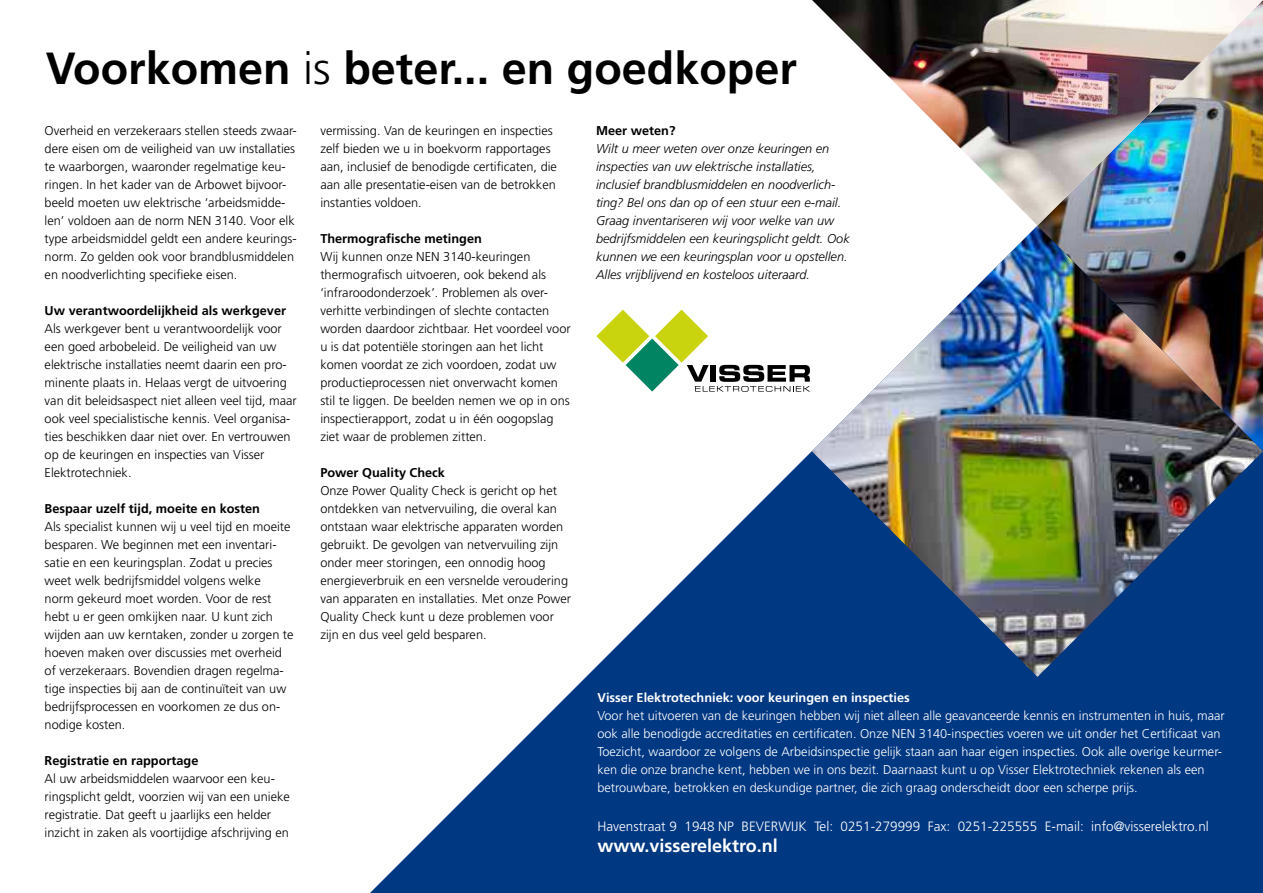
<style>
.page{position:relative;width:1263px;height:893px;background:#fff}
.page>*{position:absolute;margin:0;border:0;box-sizing:border-box;transform-origin:0 0}
.t1{font:700 45px "Frutiger";color:#000}
.t2{font:700 18px "Frutiger";color:#fff}
.t3{font:300 13.5px "Frutiger";color:#fff}
.t4{font:300 12.75px/18px "Frutiger";color:#000}
.t5{font:300 12.75px/18px "Frutiger";color:#fff}
.t6{font:italic 300 12.75px/18px "Frutiger";color:#000}
.t7{font:700 12.75px "Frutiger";color:#000}
.t8{font:700 12.75px "Frutiger";color:#fff}
.s1{font-weight:300}
</style>
<div class="page">
<img style="left:370px;top:0;width:893px;height:893px">
<svg style="left:596px;top:310px;width:214px;height:82px"></svg>
<h1 class="t1" style="left:46px;top:49px;width:753px">Voorkomen <span class="s1">is</span> beter... en goedkoper</h1>
<p class="t4" style="left:45px;top:123px;width:254px">Overheid en verzekeraars stellen steeds zwaar&shy;dere eisen om de veiligheid van uw installaties te waarborgen, waaronder regelmatige keu&shy;ringen. In het kader van de Arbowet bijvoor&shy;beeld moeten uw elektrische ‘arbeidsmidde&shy;len’ voldoen aan de norm NEN 3140. Voor elk type arbeidsmiddel geldt een andere keurings&shy;norm. Zo gelden ook voor brandblusmiddelen en noodverlichting specifieke eisen.</p>
<p class="t7" style="left:45px;top:305px;width:243px">Uw verantwoordelijkheid als werkgever</p>
<p class="t4" style="left:45px;top:321px;width:254px">Als werkgever bent u verantwoordelijk voor een goed arbobeleid. De veiligheid van uw elektrische installaties neemt daarin een pro&shy;minente plaats in. Helaas vergt de uitvoering van dit beleidsaspect niet alleen veel tijd, maar ook veel specialistische kennis. Veel organisa&shy;ties beschikken daar niet over. En vertrouwen op de keuringen en inspecties van Visser Elektrotechniek.</p>
<p class="t7" style="left:45px;top:503px;width:217px">Bespaar uzelf tijd, moeite en kosten</p>
<p class="t4" style="left:45px;top:519px;width:250px">Als specialist kunnen wij u veel tijd en moeite besparen. We beginnen met een inventari&shy;satie en een keuringsplan. Zodat u precies weet welk bedrijfsmiddel volgens welke<br>norm gekeurd moet worden. Voor de rest hebt u er geen omkijken naar. U kunt zich wijden aan uw kerntaken, zonder u zorgen te hoeven maken over discussies met overheid of verzekeraars. Bovendien dragen regelma&shy;tige inspecties bij aan de continuïteit van uw bedrijfsprocessen en voorkomen ze dus on&shy;nodige kosten.</p>
<p class="t7" style="left:45px;top:755px;width:155px">Registratie en rapportage</p>
<p class="t4" style="left:45px;top:771px;width:247px">Al uw arbeidsmiddelen waarvoor een keu&shy;ringsplicht geldt, voorzien wij van een unieke registratie. Dat geeft u jaarlijks een helder inzicht in zaken als voortijdige afschrijving en</p>
<p class="t4" style="left:320px;top:123px;width:238px">vermissing. Van de keuringen en inspecties zelf bieden we u in boekvorm rapportages aan, inclusief de benodigde certificaten, die aan alle presentatie-eisen van de betrokken instanties voldoen.</p>
<p class="t7" style="left:320px;top:233px;width:163px">Thermografische metingen</p>
<p class="t4" style="left:320px;top:249px;width:252px">Wij kunnen onze NEN 3140-keuringen thermografisch uitvoeren, ook bekend als ‘infraroodonderzoek’. Problemen als over&shy;verhitte verbindingen of slechte contacten worden daardoor zichtbaar. Het voordeel voor u is dat potentiële storingen aan het licht komen voordat ze zich voordoen, zodat uw productieprocessen niet onverwacht komen stil te liggen. De beelden nemen we op in ons inspectierapport, zodat u in één oogopslag ziet waar de problemen zitten.</p>
<p class="t7" style="left:320px;top:467px;width:126px">Power Quality Check</p>
<p class="t4" style="left:320px;top:483px;width:252px">Onze Power Quality Check is gericht op het ontdekken van netvervuiling, die overal kan ontstaan waar elektrische apparaten worden gebruikt. De gevolgen van netvervuiling zijn onder meer storingen, een onnodig hoog energieverbruik en een versnelde veroudering van apparaten en installaties. Met onze Power Quality Check kunt u deze problemen voor zijn en dus veel geld besparen.</p>
<p class="t7" style="left:596px;top:125px;width:81px">Meer weten?</p>
<p class="t6" style="left:596px;top:141px;width:255px">Wilt u meer weten over onze keuringen en inspecties van uw elektrische installaties, inclusief brandblusmiddelen en noodverlich&shy;ting? Bel ons dan op of een stuur een e-mail.<br>Graag inventariseren wij voor welke van uw bedrijfsmiddelen een keuringsplicht geldt. Ook kunnen we een keuringsplan voor u opstellen.<br>Alles vrijblijvend en kosteloos uiteraard.</p>
<p class="t8" style="left:597px;top:692px;width:314px">Visser Elektrotechniek: voor keuringen en inspecties</p>
<p class="t5" style="left:597px;top:707px;width:629px">Voor het uitvoeren van de keuringen hebben wij niet alleen alle geavanceerde kennis en instrumenten in huis, maar ook alle benodigde accreditaties en certificaten. Onze NEN 3140-inspecties voeren we uit onder het Certificaat van Toezicht, waardoor ze volgens de Arbeidsinspectie gelijk staan aan haar eigen inspecties. Ook alle overige keurmer&shy;ken die onze branche kent, hebben we in ons bezit. Daarnaast kunt u op Visser Elektrotechniek rekenen als een betrouwbare, betrokken en deskundige partner, die zich graag onderscheidt door een scherpe prijs.</p>
<p class="t3" style="left:597px;top:821px;width:613px">Havenstraat 9 1948 NP BEVERWIJK Tel: 0251-279999 Fax: 0251-225555 E-mail: info@visserelektro.nl</p>
<h2 class="t2" style="left:597px;top:838px;width:182px">www.visserelektro.nl</h2>
</div>
